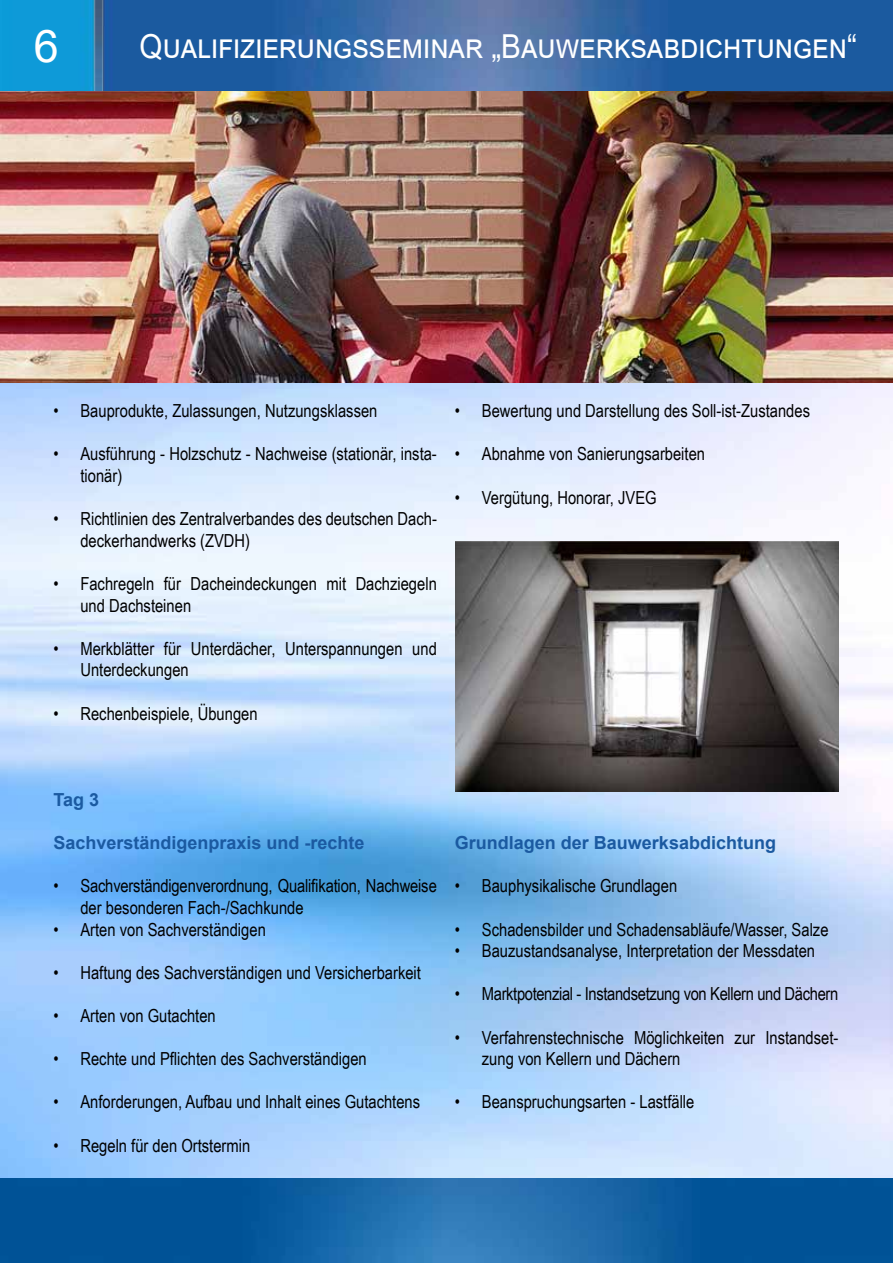
<style>
.page{position:relative;width:893px;height:1263px;background:#fff}
.page>*{position:absolute;margin:0;border:0;box-sizing:border-box;transform-origin:0 0}
.t1{font:45px "Arial";color:#fff}
.t2{font:33px "Arial";color:#fff;scale:.9 1}
.t3{font:18px/21.6px "Arial Narrow";color:#000}
.t4{font:700 18px "Arial";color:#1b5aa1}
.t5{font:18px "Arial Narrow";letter-spacing:-.02em;color:#000}
</style>
<div class="page">
<img style="left:0;top:383px;width:892px;height:795px">
<img style="left:0;top:0;width:893px;height:383px">
<img style="left:0;top:1178px;width:893px;height:85px">
<img style="left:455px;top:541px;width:384px;height:250px">
<h1 class="t1" style="left:34px;top:15px;width:27px">6</h1>
<h2 class="t2" style="left:140px;top:23px;width:798px">Qualifizierungsseminar „Bauwerksabdichtungen“</h2>
<p class="t3" style="left:53px;top:399px;width:326px">• Bauprodukte, Zulassungen, Nutzungsklassen</p>
<p class="t3" style="left:80px;top:442px;width:358px;text-indent:-27px">• Ausführung - Holzschutz - Nachweise (stationär, insta&shy;tionär)</p>
<p class="t3" style="left:80px;top:507px;width:358px;text-indent:-27px">• Richtlinien des Zentralverbandes des deutschen Dach&shy;deckerhandwerks (ZVDH)</p>
<p class="t3" style="left:80px;top:572px;width:358px;text-indent:-27px">• Fachregeln für Dacheindeckungen mit Dachziegeln und Dachsteinen</p>
<p class="t3" style="left:80px;top:637px;width:358px;text-indent:-27px">• Merkblätter für Unterdächer, Unterspannungen und<br>Unterdeckungen</p>
<p class="t3" style="left:53px;top:702px;width:206px">• Rechenbeispiele, Übungen</p>
<p class="t3" style="left:455px;top:399px;width:357px">• Bewertung und Darstellung des Soll-ist-Zustandes</p>
<p class="t3" style="left:455px;top:442px;width:252px">• Abnahme von Sanierungsarbeiten</p>
<p class="t3" style="left:455px;top:486px;width:203px">• Vergütung, Honorar, JVEG</p>
<p class="t4" style="left:53px;top:787px;width:47px">Tag 3</p>
<p class="t4" style="left:53px;top:830px;width:313px">Sachverständigenpraxis und -rechte</p>
<p class="t3" style="left:80px;top:874px;width:358px;text-indent:-27px">• Sachverständigenverordnung, Qualifikation, Nachweise der besonderen Fach-/Sachkunde</p>
<p class="t3" style="left:53px;top:918px;width:214px">• Arten von Sachverständigen</p>
<p class="t3" style="left:53px;top:961px;width:369px">• Haftung des Sachverständigen und Versicherbarkeit</p>
<p class="t3" style="left:53px;top:1004px;width:164px">• Arten von Gutachten</p>
<p class="t3" style="left:53px;top:1047px;width:315px">• Rechte und Pflichten des Sachverständigen</p>
<p class="t3" style="left:53px;top:1090px;width:368px">• Anforderungen, Aufbau und Inhalt eines Gutachtens</p>
<p class="t3" style="left:53px;top:1134px;width:198px">• Regeln für den Ortstermin</p>
<p class="t4" style="left:455px;top:830px;width:323px">Grundlagen der Bauwerksabdichtung</p>
<p class="t3" style="left:455px;top:874px;width:224px">• Bauphysikalische Grundlagen</p>
<p class="t3" style="left:455px;top:918px;width:375px">• Schadensbilder und Schadensabläufe/Wasser, Salze</p>
<p class="t3" style="left:455px;top:939px;width:362px">• Bauzustandsanalyse, Interpretation der Messdaten</p>
<p class="t5" style="left:455px;top:981px;width:385px">• Marktpotenzial - Instandsetzung von Kellern und Dächern</p>
<p class="t3" style="left:482px;top:1026px;width:358px;text-indent:-27px">• Verfahrenstechnische Möglichkeiten zur Instandset&shy;zung von Kellern und Dächern</p>
<p class="t3" style="left:455px;top:1090px;width:241px">• Beanspruchungsarten - Lastfälle</p>
</div>
